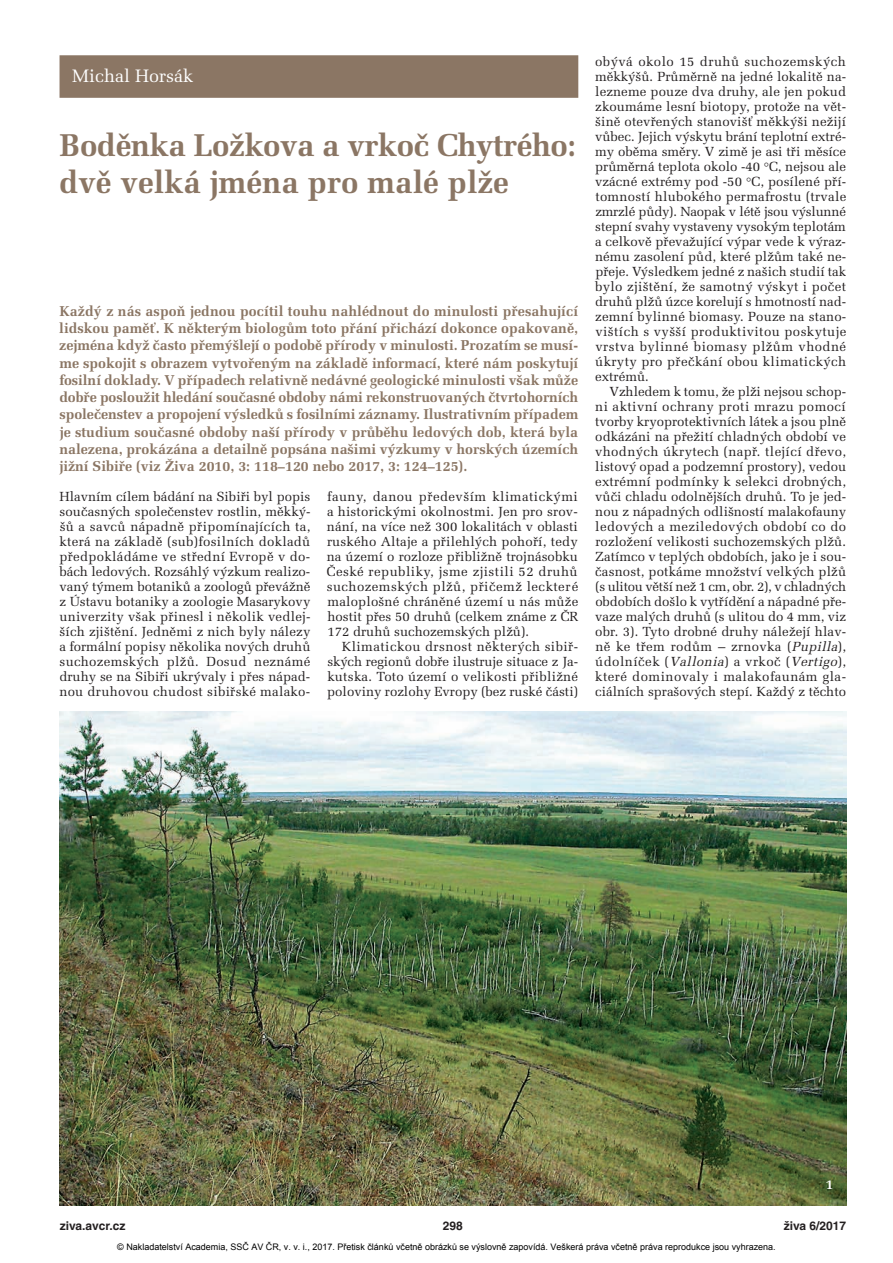
<style>
.page{position:relative;width:893px;height:1263px;background:#fff}
.page>*{position:absolute;margin:0;border:0;box-sizing:border-box;transform-origin:0 0}
.t1{font:700 31.5px/37.5px "Melior CE";letter-spacing:-.015em;color:#8b7664}
.t2{font:18px "Melior CE";color:#fff}
.t3{font:700 14.25px/17.2px "Melior CE";color:#8b7664;text-align:justify}
.t4{font:700 13.5px "Melior CE";color:#fff}
.t5{font:13.2px/15px "Melior CE";color:#231f20;text-align:justify}
.t6{font:700 12px "Helvetica CE";color:#231f20}
.t7{font:9px "Arial";color:#000}
.s1{font-style:italic}
</style>
<div class="page">
<img style="left:60px;top:711px;width:786px;height:494px">
<div style="left:60px;top:55px;width:518px;height:43px;background:#8b7664"></div>
<h2 class="t2" style="left:72px;top:70px;width:122px">Michal Horsák</h2>
<h1 class="t1" style="left:59px;top:130px;width:519px">Boděnka Ložkova a vrkoč Chytrého: dvě velká jména pro malé plže</h1>
<p class="t3" style="left:59px;top:304px;width:521px">Každý z nás aspoň jednou pocítil touhu nahlédnout do minulosti přesahující lidskou paměť. K některým biologům toto přání přichází dokonce opakovaně, zejména když často přemýšlejí o podobě přírody v minulosti. Prozatím se musí&shy;me spokojit s obrazem vytvořeným na základě informací, které nám poskytují fosilní doklady. V případech relativně nedávné geologické minulosti však může dobře posloužit hledání současné obdoby námi rekonstruovaných čtvrtohorních společenstev a propojení výsledků s fosilními záznamy. Ilustrativním případem je studium současné obdoby naší přírody v průběhu ledových dob, která byla nalezena, prokázána a detailně popsána našimi výzkumy v horských územích jižní Sibiře (viz Živa 2010, 3: 118–120 nebo 2017, 3: 124–125).</p>
<p class="t5" style="left:59px;top:491px;width:253px">Hlavním cílem bádání na Sibiři byl popis současných společenstev rostlin, měkký&shy;šů a savců nápadně připomínajících ta, která na základě (sub)fosilních dokladů předpokládáme ve střední Evropě v do - bách ledových. Rozsáhlý výzkum realizo&shy;vaný týmem botaniků a zoologů převážně z Ústavu botaniky a zoologie Masarykovy univerzity však přinesl i několik vedlej&shy;ších zjištění. Jedněmi z nich byly nálezy a formální popisy několika nových druhů suchozemských plžů. Dosud neznámé druhy se na Sibiři ukrývaly i přes nápad&shy;nou druhovou chudost sibiřské malako-</p>
<p class="t5" style="left:327px;top:491px;width:253px">fauny, danou především klimatickými a historickými okolnostmi. Jen pro srov&shy;nání, na více než 300 lokalitách v oblasti ruského Altaje a přilehlých pohoří, tedy na území o rozloze přibližně trojnásobku České republiky, jsme zjistili 52 druhů suchozemských plžů, přičemž leckteré maloplošné chráněné území u nás může hostit přes 50 druhů (celkem známe z ČR 172 druhů suchozemských plžů).</p>
<p class="t5" style="left:327px;top:641px;width:253px;text-indent:15px">Klimatickou drsnost některých sibiř&shy;ských regionů dobře ilustruje situace z Ja - kutska. Toto území o velikosti přibližné poloviny rozlohy Evropy (bez ruské části)</p>
<p class="t5" style="left:595px;top:56px;width:253px">obývá okolo 15 druhů suchozemských měkkýšů. Průměrně na jedné lokalitě na - lezneme pouze dva druhy, ale jen pokud zkoumáme lesní biotopy, protože na vět&shy;šině otevřených stanovišť měkkýši nežijí vůbec. Jejich výskytu brání teplotní extré&shy;my oběma směry. V zimě je asi tři měsíce průměrná teplota okolo -40 °C, nejsou ale vzácné extrémy pod -50 °C, posílené pří&shy;tomností hlubokého permafrostu (trvale zmrzlé půdy). Naopak v létě jsou výslunné stepní svahy vystaveny vysokým teplotám a celkově převažující výpar vede k výraz&shy;nému zasolení půd, které plžům také ne - přeje. Výsledkem jedné z našich studií tak bylo zjištění, že samotný výskyt i počet druhů plžů úzce korelují s hmotností nad&shy;zemní bylinné biomasy. Pouze na stano&shy;vištích s vyšší produktivitou poskytuje vrstva bylinné biomasy plžům vhodné úkryty pro přečkání obou klimatických extrémů.</p>
<p class="t5" style="left:595px;top:386px;width:253px;text-indent:15px">Vzhledem k tomu, že plži nejsou schop&shy;ni aktivní ochrany proti mrazu pomocí tvorby kryoprotektivních látek a jsou plně odkázáni na přežití chladných období ve vhodných úkrytech (např. tlející dřevo, listový opad a podzemní prostory), vedou extrémní podmínky k selekci drobných, vůči chladu odolnějších druhů. To je jed&shy;nou z nápadných odlišností malakofauny ledových a meziledových období co do rozložení velikosti suchozemských plžů.<br>Zatímco v teplých obdobích, jako je i sou&shy;časnost, potkáme množství velkých plžů (s ulitou větší než 1 cm, obr. 2), v chladných obdobích došlo k vytřídění a nápadné pře&shy;vaze malých druhů (s ulitou do 4 mm, viz obr. 3). Tyto drobné druhy náležejí hlav&shy;ně ke třem rodům – zrnovka (<span class="s1">Pupilla</span>), údolníček (<span class="s1">Vallonia</span>) a vrkoč (<span class="s1">Vertigo</span>), které dominovaly i malakofaunám gla - ciálních sprašových stepí. Každý z těchto</p>
<p class="t4" style="left:826px;top:1180px;width:9px">1</p>
<p class="t6" style="left:60px;top:1221px;width:67px">ziva.avcr.cz</p>
<p class="t6" style="left:443px;top:1221px;width:22px">298</p>
<p class="t6" style="left:784px;top:1221px;width:64px">živa 6/2017</p>
<p class="t7" style="left:117px;top:1241px;width:660px">© Nakladatelství Academia, SSČ AV ČR, v. v. i., 2017. Přetisk článků včetně obrázků se výslovně zapovídá. Veškerá práva včetně práva reprodukce jsou vyhrazena.</p>
</div>
